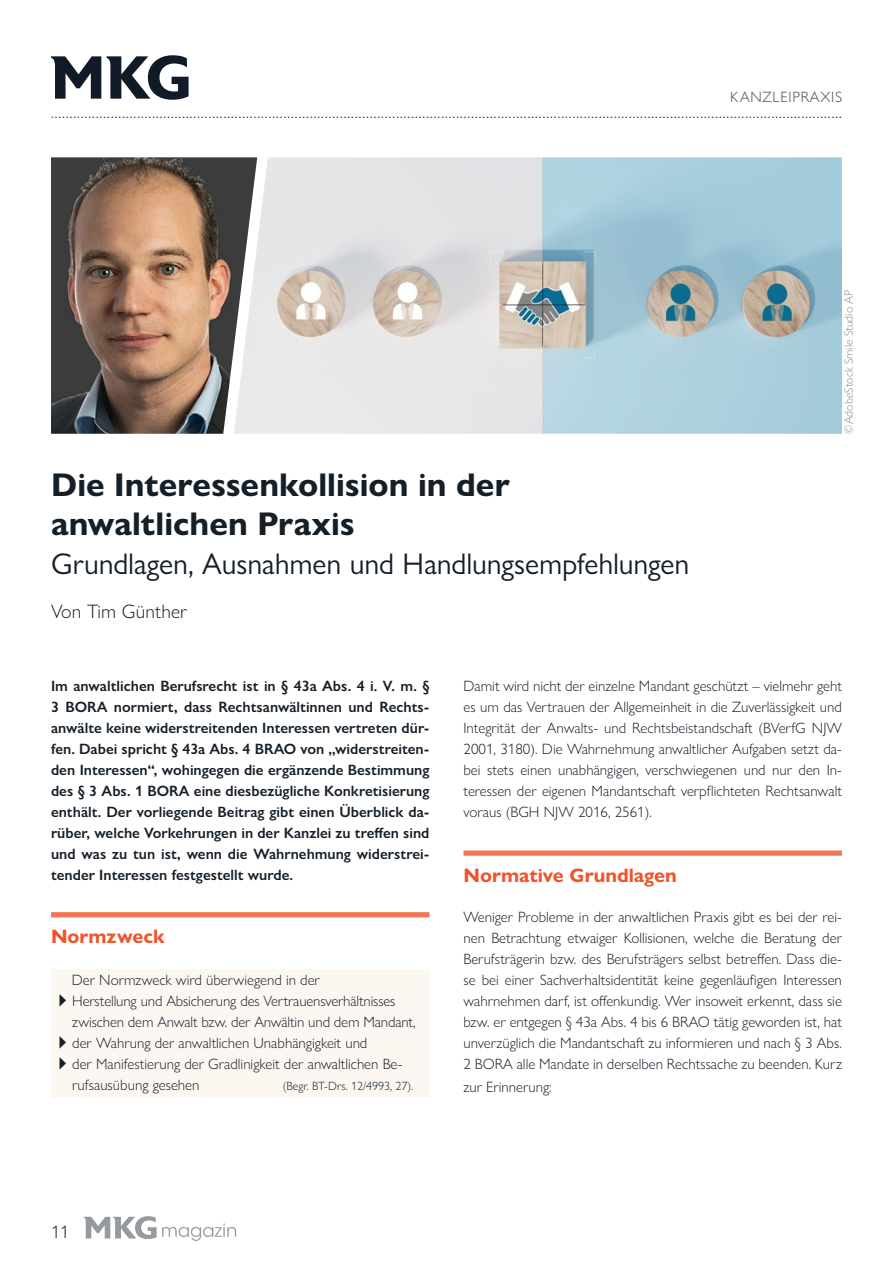
<style>
.page{position:relative;width:893px;height:1263px;background:#fff}
.page>*{position:absolute;margin:0;border:0;box-sizing:border-box;transform-origin:0 0}
.t1{font:700 33px/39px "Gill Sans Nova";color:#151f28}
.t2{font:30px "Gill Sans Nova";letter-spacing:-.005em;color:#151f28}
.t3{font:700 19.5px "Gill Sans Nova";color:#f0542d}
.t4{font:300 19.5px "Gill Sans Nova";letter-spacing:.01em;color:#151f28}
.t5{font:300 18px "Gill Sans Nova";color:#151f28}
.t6{font:300 15px/21px "Gill Sans Nova";color:#151f28;text-align:justify}
.t7{font:600 15px/21px "Gill Sans Nova";color:#151f28;text-align:justify}
.t8{font:300 15px "Gill Sans Nova";letter-spacing:.05em;color:#444b53}
.t9{font:13.5px "Gill Sans Nova";color:#151f28}
.t10{font:300 12px "Gill Sans Nova";color:#151f28}
.t11{font:300 12px "Gill Sans Nova";color:#8a8f94}
</style>
<div class="page">
<svg style="left:84px;top:1216px;width:152px;height:25px"></svg>
<div style="left:51px;top:969px;width:378px;height:129px;background:#fdf7f2"></div>
<svg style="left:51px;top:55px;width:138px;height:45px"></svg>
<img style="left:257px;top:157px;width:585px;height:277px">
<img style="left:51px;top:157px;width:206px;height:277px">
<div style="left:51px;top:912px;width:378px;height:5px;background:#f37657"></div>
<div style="left:463px;top:850px;width:379px;height:6px;background:#f37657"></div>
<p class="t8" style="left:730px;top:88px;width:113px">KANZLEIPRAXIS</p>
<p class="t9" style="left:51px;top:105px;width:792px">...................................................................................................................................................................................................................</p>
<h1 class="t1" style="left:51px;top:465px;width:460px">Die Interessenkollision in der anwaltlichen Praxis</h1>
<h2 class="t2" style="left:51px;top:546px;width:640px">Grundlagen, Ausnahmen und Handlungsempfehlungen</h2>
<h3 class="t4" style="left:51px;top:599px;width:138px">Von Tim Günther</h3>
<p class="t11" style="left:841px;top:434px;width:145px;rotate:-90deg">©AdobeStock Smile Studio AP</p>
<p class="t7" style="left:51px;top:676px;width:380px">Im anwaltlichen Berufsrecht ist in § 43a Abs. 4 i. V. m. § 3 BORA normiert, dass Rechtsanwältinnen und Rechts&shy;anwälte keine widerstreitenden Interessen vertreten dür&shy;fen. Dabei spricht § 43a Abs. 4 BRAO von „widerstreiten&shy;den Interessen“, wohingegen die ergänzende Bestimmung des § 3 Abs. 1 BORA eine diesbezügliche Konkretisierung enthält. Der vorliegende Beitrag gibt einen Überblick da&shy;rüber, welche Vorkehrungen in der Kanzlei zu treffen sind und was zu tun ist, wenn die Wahrnehmung widerstrei&shy;tender Interessen festgestellt wurde.</p>
<h3 class="t3" style="left:51px;top:925px;width:115px">Normzweck</h3>
<p class="t6" style="left:72px;top:970px;width:345px;text-align:left">Der Normzweck wird überwiegend in der<br>Herstellung und Absicherung des Vertrauensverhältnisses zwischen dem Anwalt bzw. der Anwältin und dem Mandant, der Wahrung der anwaltlichen Unabhängigkeit und<br>der Manifestierung der Gradlinigkeit der anwaltlichen Be&shy;rufsausübung gesehen</p>
<p class="t10" style="left:283px;top:1079px;width:132px">(Begr. BT-Drs. 12/4993, 27).</p>
<p class="t6" style="left:463px;top:676px;width:380px">Damit wird nicht der einzelne Mandant geschützt – vielmehr geht es um das Vertrauen der Allgemeinheit in die Zuverlässigkeit und Integrität der Anwalts- und Rechtsbeistandschaft (BVerfG NJW 2001, 3180). Die Wahrnehmung anwaltlicher Aufgaben setzt da&shy;bei stets einen unabhängigen, verschwiegenen und nur den In&shy;teressen der eigenen Mandantschaft verpflichteten Rechtsanwalt voraus (BGH NJW 2016, 2561).</p>
<h3 class="t3" style="left:463px;top:863px;width:215px">Normative Grundlagen</h3>
<p class="t6" style="left:463px;top:907px;width:380px">Weniger Probleme in der anwaltlichen Praxis gibt es bei der rei&shy;nen Betrachtung etwaiger Kollisionen, welche die Beratung der Berufsträgerin bzw. des Berufsträgers selbst betreffen. Dass die&shy;se bei einer Sachverhaltsidentität keine gegenläufigen Interessen wahrnehmen darf, ist offenkundig. Wer insoweit erkennt, dass sie bzw. er entgegen § 43a Abs. 4 bis 6 BRAO tätig geworden ist, hat unverzüglich die Mandantschaft zu informieren und nach § 3 Abs.<br>2 BORA alle Mandate in derselben Rechtssache zu beenden. Kurz</p>
<p class="t6" style="left:463px;top:1076px;width:90px">zur Erinnerung:</p>
<p class="t5" style="left:51px;top:1221px;width:19px">11</p>
</div>
